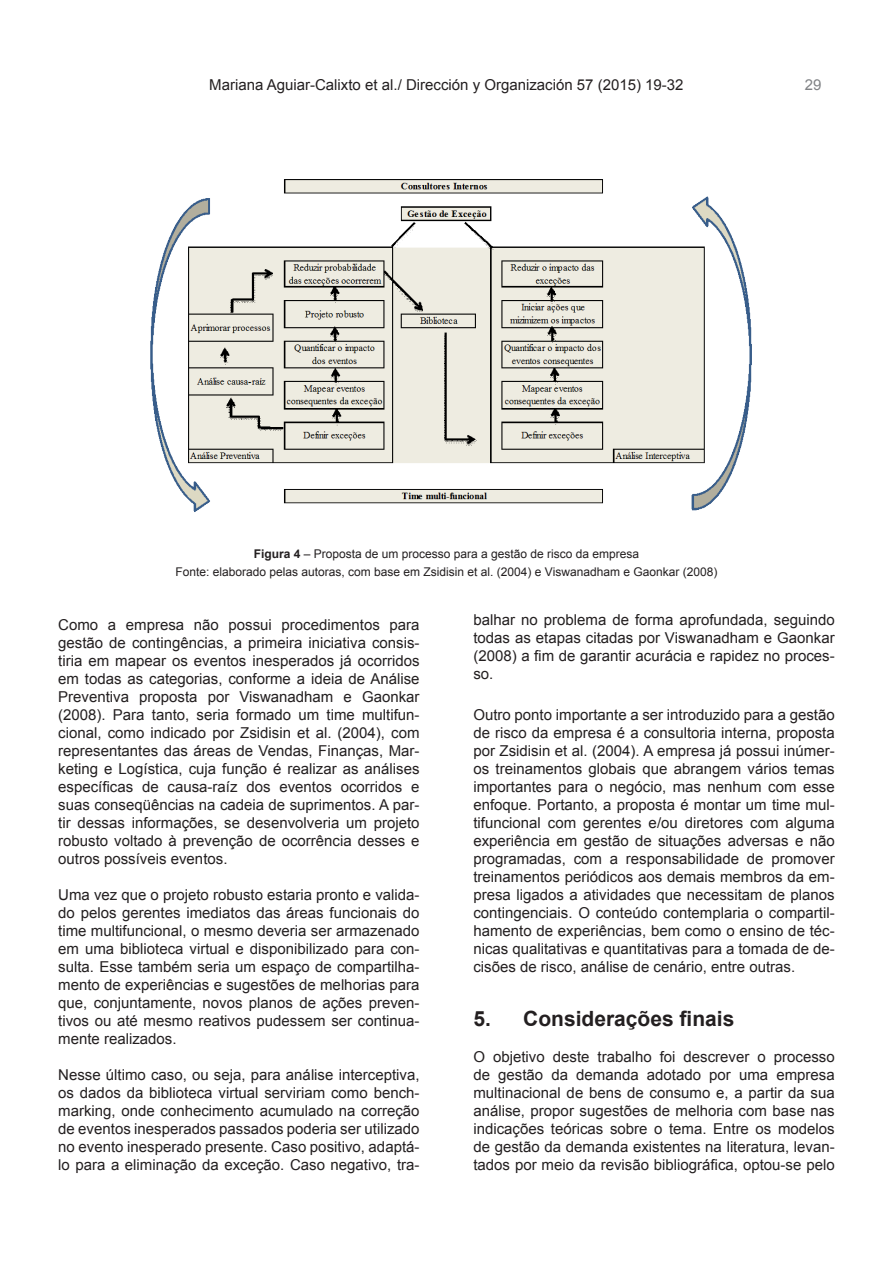
<style>
.page{position:relative;width:893px;height:1263px;background:#fff}
.page>*{position:absolute;margin:0;border:0;box-sizing:border-box;transform-origin:0 0}
.h2-destacado{font:700 21px "Arial";color:#231f20}
.baseArticulos{font:15px/18px "Arial";color:#231f20;text-align:justify}
.t1{font:15px "Arial";color:#808285}
.anotaciones{font:12px "Arial";color:#231f20}
.s1{font-weight:700}
</style>
<div class="page">
<img style="left:150px;top:179px;width:602px;height:333px">
<p class="baseArticulos" style="left:209px;top:76px;width:476px">Mariana Aguiar-Calixto et al./ Dirección y Organización 57 (2015) 19-32</p>
<p class="t1" style="left:805px;top:75px;width:18px">29</p>
<p class="anotaciones" style="left:254px;top:546px;width:387px"><span class="s1">Figura 4</span> – Proposta de um processo para a gestão de risco da empresa</p>
<p class="anotaciones" style="left:175px;top:564px;width:544px">Fonte: elaborado pelas autoras, com base em Zsidisin et al. (2004) e Viswanadham e Gaonkar (2008)</p>
<p class="baseArticulos" style="left:58px;top:616px;width:363px">Como a empresa não possui procedimentos para gestão de contingências, a primeira iniciativa consis&shy;tiria em mapear os eventos inesperados já ocorridos em todas as categorias, conforme a ideia de Análise Preventiva proposta por Viswanadham e Gaonkar (2008). Para tanto, seria formado um time multifun&shy;cional, como indicado por Zsidisin et al. (2004), com representantes das áreas de Vendas, Finanças, Mar&shy;keting e Logística, cuja função é realizar as análises específicas de causa-raíz dos eventos ocorridos e suas conseqüências na cadeia de suprimentos. A par&shy;tir dessas informações, se desenvolveria um projeto robusto voltado à prevenção de ocorrência desses e outros possíveis eventos.</p>
<p class="baseArticulos" style="left:58px;top:886px;width:363px">Uma vez que o projeto robusto estaria pronto e valida&shy;do pelos gerentes imediatos das áreas funcionais do time multifuncional, o mesmo deveria ser armazenado em uma biblioteca virtual e disponibilizado para con&shy;sulta. Esse também seria um espaço de compartilha&shy;mento de experiências e sugestões de melhorias para que, conjuntamente, novos planos de ações preven&shy;tivos ou até mesmo reativos pudessem ser continua&shy;mente realizados.</p>
<p class="baseArticulos" style="left:58px;top:1066px;width:363px">Nesse último caso, ou seja, para análise interceptiva, os dados da biblioteca virtual serviriam como bench&shy;marking, onde conhecimento acumulado na correção de eventos inesperados passados poderia ser utilizado no evento inesperado presente. Caso positivo, adaptá&shy;lo para a eliminação da exceção. Caso negativo, tra-</p>
<p class="baseArticulos" style="left:473px;top:611px;width:363px">balhar no problema de forma aprofundada, seguindo todas as etapas citadas por Viswanadham e Gaonkar (2008) a fim de garantir acurácia e rapidez no proces&shy;so.</p>
<p class="baseArticulos" style="left:473px;top:706px;width:363px">Outro ponto importante a ser introduzido para a gestão de risco da empresa é a consultoria interna, proposta por Zsidisin et al. (2004). A empresa já possui inúmer&shy;os treinamentos globais que abrangem vários temas importantes para o negócio, mas nenhum com esse enfoque. Portanto, a proposta é montar um time mul&shy;tifuncional com gerentes e/ou diretores com alguma experiência em gestão de situações adversas e não programadas, com a responsabilidade de promover treinamentos periódicos aos demais membros da em&shy;presa ligados a atividades que necessitam de planos contingenciais. O conteúdo contemplaria o compartil&shy;hamento de experiências, bem como o ensino de téc&shy;nicas qualitativas e quantitativas para a tomada de de&shy;cisões de risco, análise de cenário, entre outras.</p>
<p class="h2-destacado" style="left:473px;top:1005px;width:262px">5. Considerações finais</p>
<p class="baseArticulos" style="left:473px;top:1048px;width:363px">O objetivo deste trabalho foi descrever o processo de gestão da demanda adotado por uma empresa multinacional de bens de consumo e, a partir da sua análise, propor sugestões de melhoria com base nas indicações teóricas sobre o tema. Entre os modelos de gestão da demanda existentes na literatura, levan&shy;tados por meio da revisão bibliográfica, optou-se pelo</p>
</div>
